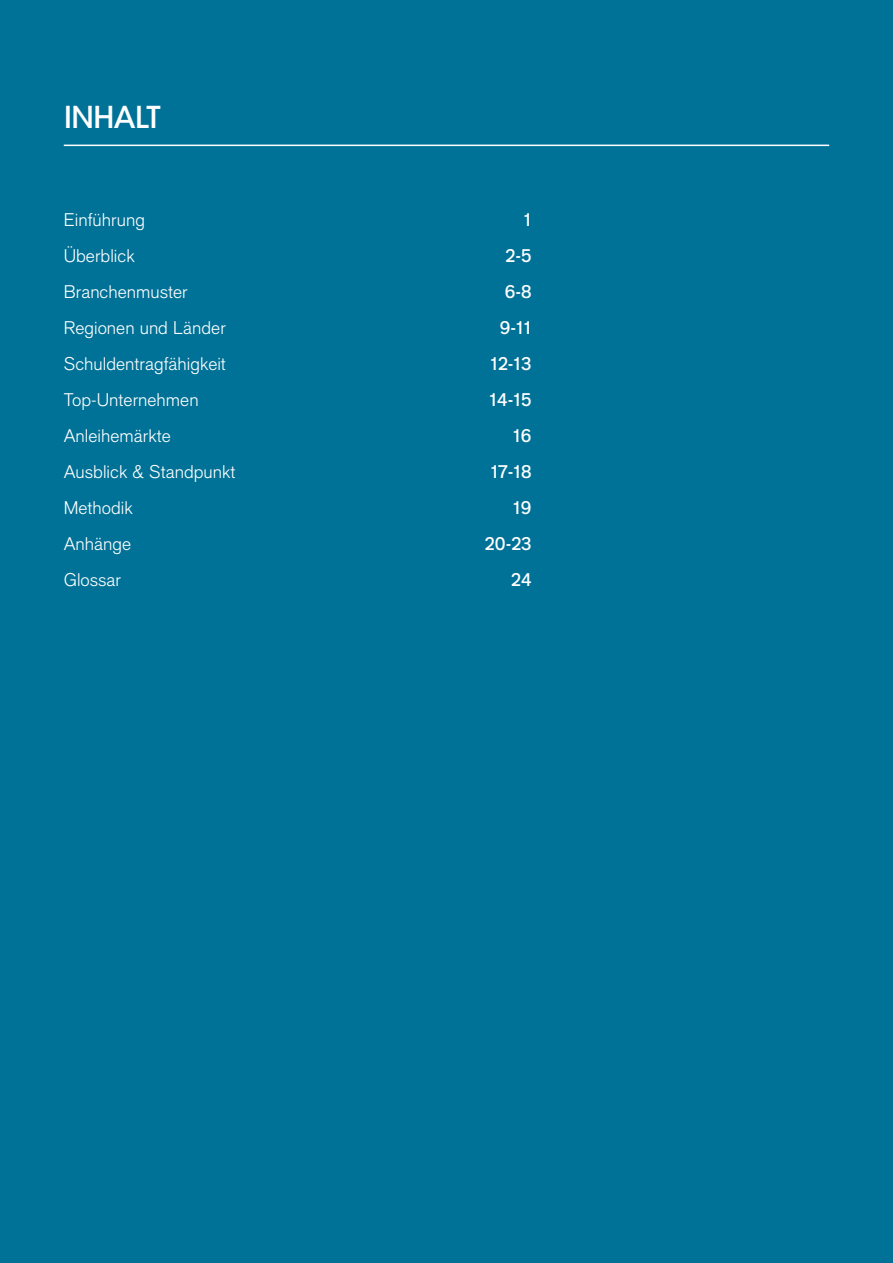
<style>
.page{position:relative;width:893px;height:1263px;background:#007297}
.page>*{position:absolute;margin:0;border:0;box-sizing:border-box;transform-origin:0 0}
.Page_Head_White{font:500 30px "ITC Avant Garde Std";letter-spacing:-.02em;color:#fff}
.t1{font:300 18px "Applied Sans Pro";color:#fff}
.t2{font:500 18px "Applied Sans Pro";color:#fff}
</style>
<div class="page">
<hr style="left:64px;top:145px;width:765px;height:1px;background:#fff">
<p class="Page_Head_White" style="left:64px;top:98px;width:98px">INHALT</p>
<p class="t1" style="left:64px;top:209px;width:83px">Einführung</p>
<p class="t2" style="left:524px;top:209px;width:9px">1</p>
<p class="t1" style="left:64px;top:245px;width:73px">Überblick</p>
<p class="t2" style="left:505px;top:245px;width:28px">2-5</p>
<p class="t1" style="left:64px;top:281px;width:126px">Branchenmuster</p>
<p class="t2" style="left:505px;top:281px;width:28px">6-8</p>
<p class="t1" style="left:64px;top:317px;width:164px">Regionen und Länder</p>
<p class="t2" style="left:500px;top:317px;width:33px">9-11</p>
<p class="t1" style="left:64px;top:353px;width:164px">Schuldentragfähigkeit</p>
<p class="t2" style="left:490px;top:353px;width:43px">12-13</p>
<p class="t1" style="left:64px;top:389px;width:136px">Top-Unternehmen</p>
<p class="t2" style="left:490px;top:389px;width:43px">14-15</p>
<p class="t1" style="left:64px;top:425px;width:109px">Anleihemärkte</p>
<p class="t2" style="left:513px;top:425px;width:20px">16</p>
<p class="t1" style="left:64px;top:461px;width:173px">Ausblick &amp; Standpunkt</p>
<p class="t2" style="left:491px;top:461px;width:42px">17-18</p>
<p class="t1" style="left:64px;top:497px;width:71px">Methodik</p>
<p class="t2" style="left:513px;top:497px;width:20px">19</p>
<p class="t1" style="left:64px;top:533px;width:69px">Anhänge</p>
<p class="t2" style="left:485px;top:533px;width:48px">20-23</p>
<p class="t1" style="left:64px;top:569px;width:59px">Glossar</p>
<p class="t2" style="left:511px;top:569px;width:22px">24</p>
</div>
